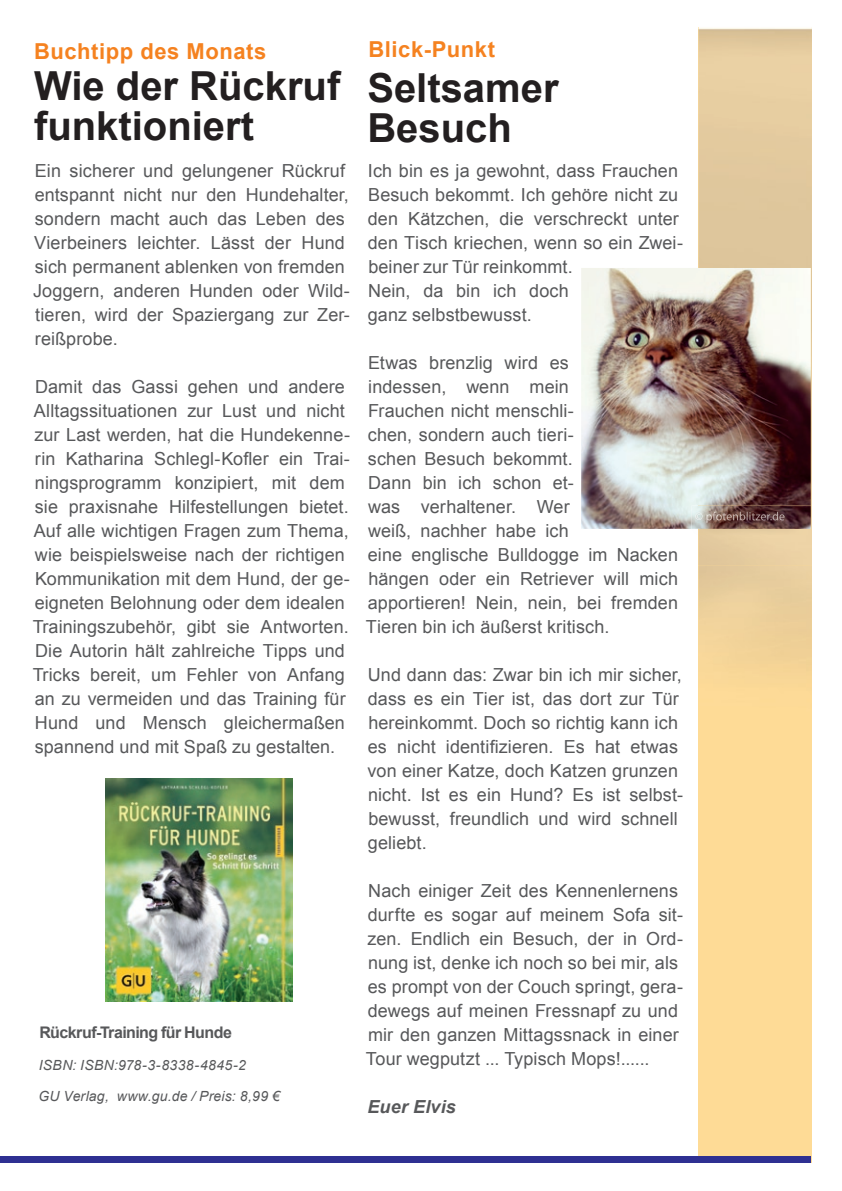
<style>
.page{position:relative;width:842px;height:1191px;background:#fff}
.page>*{position:absolute;margin:0;border:0;box-sizing:border-box;transform-origin:0 0}
.t1{font:700 40px/40px "Arial";color:#231f20}
.t2{font:700 22px "Arial";letter-spacing:.025em;color:#f58220}
.t3{font:18px/24px "Arial";letter-spacing:.005em;color:#57585a}
.t4{font:italic 700 18px "Arial";letter-spacing:.01em;color:#57585a}
.t5{font:700 16px "Arial";letter-spacing:-.035em;color:#57585a}
.t6{font:italic 14px "Arial";letter-spacing:.02em;color:#57585a}
</style>
<div class="page">
<div style="left:698px;top:28px;width:113px;height:1134px;background:#fedb96"></div>
<div style="left:0;top:1157px;width:811px;height:6px;background:#2e3092"></div>
<img style="left:698px;top:27px;width:114px;height:684px">
<img style="left:581px;top:268px;width:230px;height:261px">
<img style="left:105px;top:778px;width:188px;height:223px">
<div style="left:698px;top:505px;width:114px;height:60px;background:#e8cea2"></div>
<img style="left:691px;top:505px;width:120px;height:24px">
<img style="left:695px;top:511px;width:89px;height:11px">
<p class="t2" style="left:34px;top:36px;width:234px">Buchtipp des Monats</p>
<p class="t2" style="left:369px;top:35px;width:128px">Blick-Punkt</p>
<h1 class="t1" style="left:34px;top:67px;width:308px">Wie der Rückruf funktioniert</h1>
<h1 class="t1" style="left:367px;top:69px;width:193px">Seltsamer<br>Besuch</h1>
<p class="t3" style="left:33px;top:159px;width:318px">Ein sicherer und gelungener Rückruf entspannt nicht nur den Hundehalter, sondern macht auch das Leben des Vierbeiners leichter. Lässt der Hund sich permanent ablenken von fremden Joggern, anderen Hunden oder Wild&shy;tieren, wird der Spaziergang zur Zer&shy;reißprobe.</p>
<p class="t3" style="left:33px;top:375px;width:319px">Damit das Gassi gehen und andere Alltagssituationen zur Lust und nicht zur Last werden, hat die Hundekenne&shy;rin Katharina Schlegl-Kofler ein Trai&shy;ningsprogramm konzipiert, mit dem sie praxisnahe Hilfestellungen bietet.<br>Auf alle wichtigen Fragen zum Thema, wie beispielsweise nach der richtigen Kommunikation mit dem Hund, der ge&shy;eigneten Belohnung oder dem idealen Trainingszubehör, gibt sie Antworten.<br>Die Autorin hält zahlreiche Tipps und Tricks bereit, um Fehler von Anfang an zu vermeiden und das Training für Hund und Mensch gleichermaßen spannend und mit Spaß zu gestalten.</p>
<p class="t5" style="left:39px;top:1022px;width:194px">Rückruf-Training für Hunde</p>
<p class="t6" style="left:39px;top:1055px;width:209px">ISBN: ISBN:978-3-8338-4845-2</p>
<p class="t6" style="left:38px;top:1086px;width:243px">GU Verlag, www.gu.de / Preis: 8,99 €</p>
<p class="t3" style="left:368px;top:159px;width:317px">Ich bin es ja gewohnt, dass Frauchen<br>Besuch bekommt. Ich gehöre nicht zu den Kätzchen, die verschreckt unter den Tisch kriechen, wenn so ein Zwei&shy;beiner zur Tür reinkommt.<br>Nein, da bin ich doch<br>ganz selbstbewusst.</p>
<p class="t3" style="left:366px;top:351px;width:314px">Etwas brenzlig wird es<br>indessen, wenn mein<br>Frauchen nicht menschli-<br>chen, sondern auch tieri-<br>schen Besuch bekommt.<br>Dann bin ich schon et-<br>was verhaltener. Wer<br>weiß, nachher habe ich<br>eine englische Bulldogge im Nacken hängen oder ein Retriever will mich apportieren! Nein, nein, bei fremden<br>Tieren bin ich äußerst kritisch.</p>
<p class="t3" style="left:368px;top:663px;width:317px">Und dann das: Zwar bin ich mir sicher, dass es ein Tier ist, das dort zur Tür hereinkommt. Doch so richtig kann ich es nicht identifizieren. Es hat etwas von einer Katze, doch Katzen grunzen nicht. Ist es ein Hund? Es ist selbst&shy;bewusst, freundlich und wird schnell geliebt.</p>
<p class="t3" style="left:366px;top:879px;width:319px">Nach einiger Zeit des Kennenlernens durfte es sogar auf meinem Sofa sit&shy;zen. Endlich ein Besuch, der in Ord&shy;nung ist, denke ich noch so bei mir, als es prompt von der Couch springt, gera&shy;dewegs auf meinen Fressnapf zu und mir den ganzen Mittagssnack in einer Tour wegputzt ... Typisch Mops!......</p>
<p class="t4" style="left:367px;top:1094px;width:90px">Euer Elvis</p>
</div>
